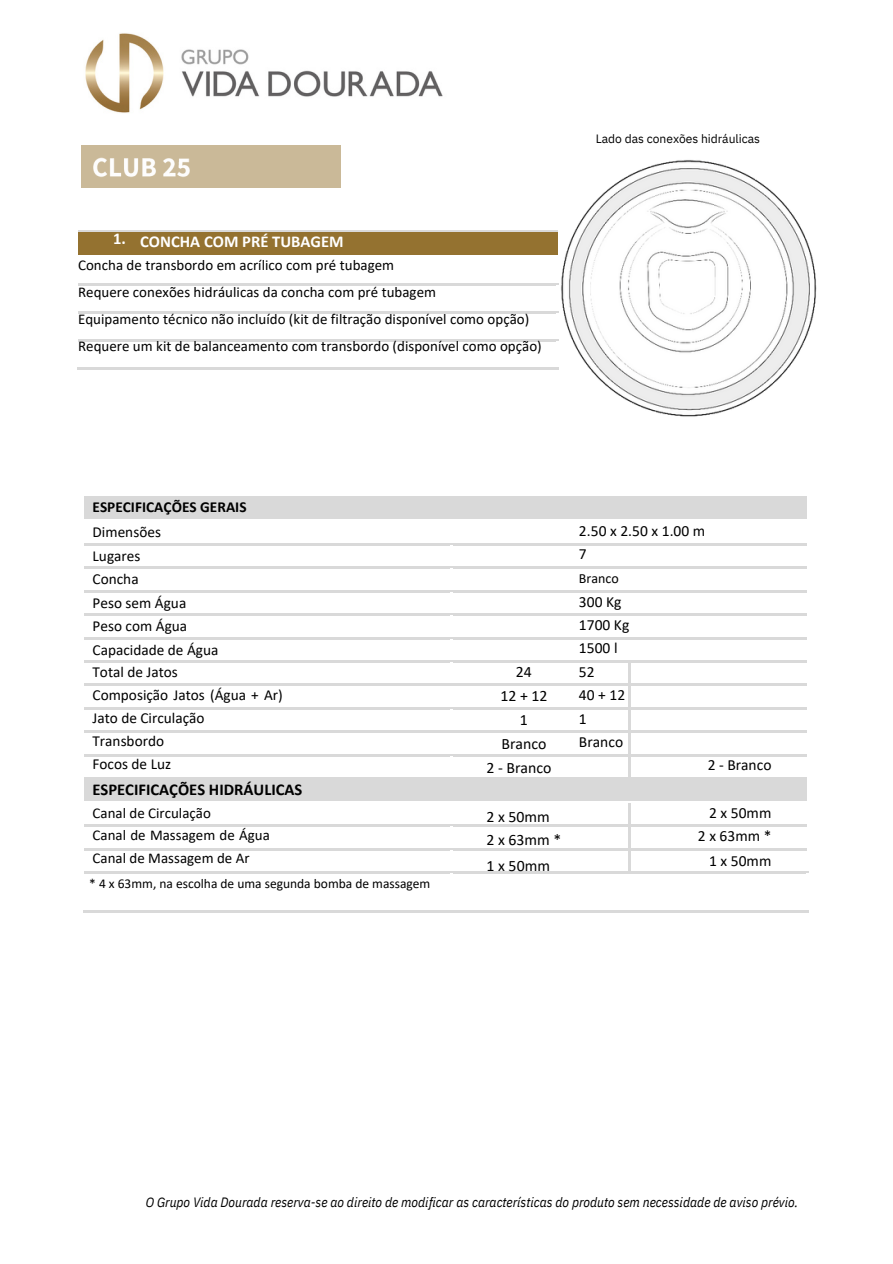
<style>
.page{position:relative;width:893px;height:1264px;background:#fff}
.page>*{position:absolute;margin:0;border:0;box-sizing:border-box;transform-origin:0 0}
.t1{font:700 16.5px "Calibri";color:#000}
.t2{font:700 16.5px "Calibri";color:#fff}
.t3{font:15.75px/24.5px "Calibri";color:#000}
.t4{font:15.45px/23.4px "Calibri";color:#000}
.t5{font:15.3px/23.7px "Calibri";color:#000}
.t6{font:700 15.3px "Calibri";color:#000}
.t7{font:15px/27px "Calibri";color:#000}
.t8{font:13.95px "Calibri";color:#000}
.t9{font:italic 13.5px "IBM Plex Sans Cond";color:#000}
.t10{font:13.5px "Calibri";color:#000}
.t11{font:12px "IBM Plex Sans";color:#000}
</style>
<div class="page">
<div style="left:78px;top:232px;width:479px;height:23px;background:#947230"></div>
<hr style="left:78px;top:230px;width:479px;height:2px;background:#d9d9d9">
<hr style="left:78px;top:283px;width:478px;height:2px;background:#d9d9d9">
<hr style="left:78px;top:311px;width:478px;height:2px;background:#d9d9d9">
<hr style="left:78px;top:339px;width:478px;height:2px;background:#d9d9d9">
<hr style="left:77px;top:367px;width:479px;height:2px;background:#d9d9d9">
<div style="left:84px;top:498px;width:723px;height:21px;background:#d9d9d9"></div>
<hr style="left:84px;top:496px;width:723px;height:2px;background:#d9d9d9">
<hr style="left:84px;top:543px;width:366px;height:2px;background:#d9d9d9">
<hr style="left:452px;top:543px;width:355px;height:2px;background:#d9d9d9">
<hr style="left:84px;top:566px;width:366px;height:2px;background:#d9d9d9">
<hr style="left:452px;top:566px;width:355px;height:2px;background:#d9d9d9">
<hr style="left:84px;top:590px;width:366px;height:2px;background:#d9d9d9">
<hr style="left:452px;top:590px;width:355px;height:2px;background:#d9d9d9">
<hr style="left:84px;top:613px;width:366px;height:2px;background:#d9d9d9">
<hr style="left:452px;top:613px;width:355px;height:2px;background:#d9d9d9">
<hr style="left:84px;top:637px;width:366px;height:2px;background:#d9d9d9">
<hr style="left:452px;top:637px;width:355px;height:2px;background:#d9d9d9">
<hr style="left:84px;top:660px;width:366px;height:2px;background:#d9d9d9">
<hr style="left:452px;top:660px;width:176px;height:2px;background:#d9d9d9">
<hr style="left:630px;top:660px;width:177px;height:2px;background:#d9d9d9">
<hr style="left:628px;top:662px;width:2px;height:21px;background:#d9d9d9">
<hr style="left:84px;top:683px;width:366px;height:3px;background:#d9d9d9">
<hr style="left:452px;top:683px;width:176px;height:3px;background:#d9d9d9">
<hr style="left:630px;top:683px;width:177px;height:3px;background:#d9d9d9">
<hr style="left:628px;top:686px;width:2px;height:21px;background:#d9d9d9">
<hr style="left:84px;top:707px;width:366px;height:2px;background:#d9d9d9">
<hr style="left:452px;top:707px;width:176px;height:2px;background:#d9d9d9">
<hr style="left:630px;top:707px;width:177px;height:2px;background:#d9d9d9">
<hr style="left:628px;top:709px;width:2px;height:21px;background:#d9d9d9">
<hr style="left:84px;top:730px;width:366px;height:2px;background:#d9d9d9">
<hr style="left:452px;top:730px;width:176px;height:2px;background:#d9d9d9">
<hr style="left:630px;top:730px;width:177px;height:2px;background:#d9d9d9">
<hr style="left:628px;top:733px;width:2px;height:21px;background:#d9d9d9">
<hr style="left:84px;top:754px;width:366px;height:2px;background:#d9d9d9">
<hr style="left:452px;top:754px;width:176px;height:2px;background:#d9d9d9">
<hr style="left:630px;top:754px;width:177px;height:2px;background:#d9d9d9">
<hr style="left:628px;top:756px;width:2px;height:21px;background:#d9d9d9">
<div style="left:84px;top:780px;width:723px;height:21px;background:#d9d9d9"></div>
<hr style="left:84px;top:777px;width:366px;height:2px;background:#d9d9d9">
<hr style="left:84px;top:779px;width:366px;height:1px;background:#d9d9d9">
<hr style="left:452px;top:777px;width:176px;height:2px;background:#d9d9d9">
<hr style="left:452px;top:779px;width:176px;height:1px;background:#d9d9d9">
<hr style="left:630px;top:777px;width:177px;height:2px;background:#d9d9d9">
<hr style="left:630px;top:779px;width:177px;height:1px;background:#d9d9d9">
<hr style="left:628px;top:803px;width:2px;height:21px;background:#d9d9d9">
<hr style="left:84px;top:824px;width:366px;height:2px;background:#d9d9d9">
<hr style="left:452px;top:824px;width:176px;height:2px;background:#d9d9d9">
<hr style="left:630px;top:824px;width:177px;height:2px;background:#d9d9d9">
<hr style="left:628px;top:826px;width:2px;height:22px;background:#d9d9d9">
<hr style="left:84px;top:848px;width:366px;height:2px;background:#d9d9d9">
<hr style="left:452px;top:848px;width:176px;height:2px;background:#d9d9d9">
<hr style="left:630px;top:848px;width:177px;height:2px;background:#d9d9d9">
<hr style="left:628px;top:850px;width:2px;height:21px;background:#d9d9d9">
<hr style="left:84px;top:871px;width:366px;height:2px;background:#d9d9d9">
<hr style="left:452px;top:871px;width:176px;height:2px;background:#d9d9d9">
<hr style="left:630px;top:871px;width:176px;height:2px;background:#d9d9d9">
<hr style="left:83px;top:910px;width:367px;height:3px;background:#d9d9d9">
<hr style="left:452px;top:910px;width:354px;height:3px;background:#d9d9d9">
<div style="left:81px;top:145px;width:259px;height:42px;background:#cab998"></div>
<img style="left:93px;top:157px;width:97px;height:20px">
<img style="left:555px;top:160px;width:262px;height:257px">
<img style="left:85px;top:33px;width:358px;height:80px">
<p class="t2" style="left:113px;top:232px;width:14px">1.</p>
<p class="t2" style="left:140px;top:234px;width:205px">CONCHA COM PRÉ TUBAGEM</p>
<p class="t7" style="left:78px;top:253px;width:465px">Concha de transbordo em acrílico com pré tubagem<br>Requere conexões hidráulicas da concha com pré tubagem<br>Equipamento técnico não incluído (kit de filtração disponível como opção)<br>Requere um kit de balanceamento com transbordo (disponível como opção)</p>
<p class="t11" style="left:595px;top:130px;width:166px">Lado das conexões hidráulicas</p>
<p class="t6" style="left:92px;top:500px;width:155px">ESPECIFICAÇÕES GERAIS</p>
<p class="t5" style="left:92px;top:521px;width:127px">Dimensões<br>Lugares<br>Concha<br>Peso sem Água<br>Peso com Água<br>Capacidade de Água</p>
<p class="t5" style="left:92px;top:662px;width:192px;line-height:23px">Total de Jatos<br>Composição Jatos (Água + Ar)<br>Jato de Circulação<br>Transbordo<br>Focos de Luz</p>
<p class="t1" style="left:92px;top:782px;width:211px">ESPECIFICAÇÕES HIDRÁULICAS</p>
<p class="t7" style="left:92px;top:802px;width:179px;line-height:22.5px">Canal de Circulação<br>Canal de Massagem de Água<br>Canal de Massagem de Ar</p>
<p class="t10" style="left:89px;top:877px;width:342px">* 4 x 63mm, na escolha de uma segunda bomba de massagem</p>
<p class="t3" style="left:516px;top:661px;width:18px">24</p>
<p class="t3" style="left:500px;top:685px;width:49px">12 + 12</p>
<p class="t3" style="left:520px;top:709px;width:10px">1</p>
<p class="t3" style="left:501px;top:732px;width:47px">Branco</p>
<p class="t3" style="left:486px;top:756px;width:66px">2 - Branco</p>
<p class="t3" style="left:486px;top:805px;width:76px">2 x 50mm<br>2 x 63mm *<br>1 x 50mm</p>
<p class="t4" style="left:579px;top:520px;width:128px">2.50 x 2.50 x 1.00 m<br>7</p>
<p class="t8" style="left:579px;top:573px;width:41px">Branco</p>
<p class="t4" style="left:579px;top:591px;width:52px">300 Kg<br>1700 Kg<br>1500 l<br>52<br>40 + 12<br>1<br>Branco</p>
<p class="t4" style="left:707px;top:754px;width:65px">2 - Branco</p>
<p class="t4" style="left:697px;top:802px;width:75px;line-height:23.9px;text-align:right">2 x 50mm<br>2 x 63mm *<br>1 x 50mm</p>
<p class="t9" style="left:146px;top:1193px;width:653px">O Grupo Vida Dourada reserva-se ao direito de modificar as características do produto sem necessidade de aviso prévio.</p>
</div>
